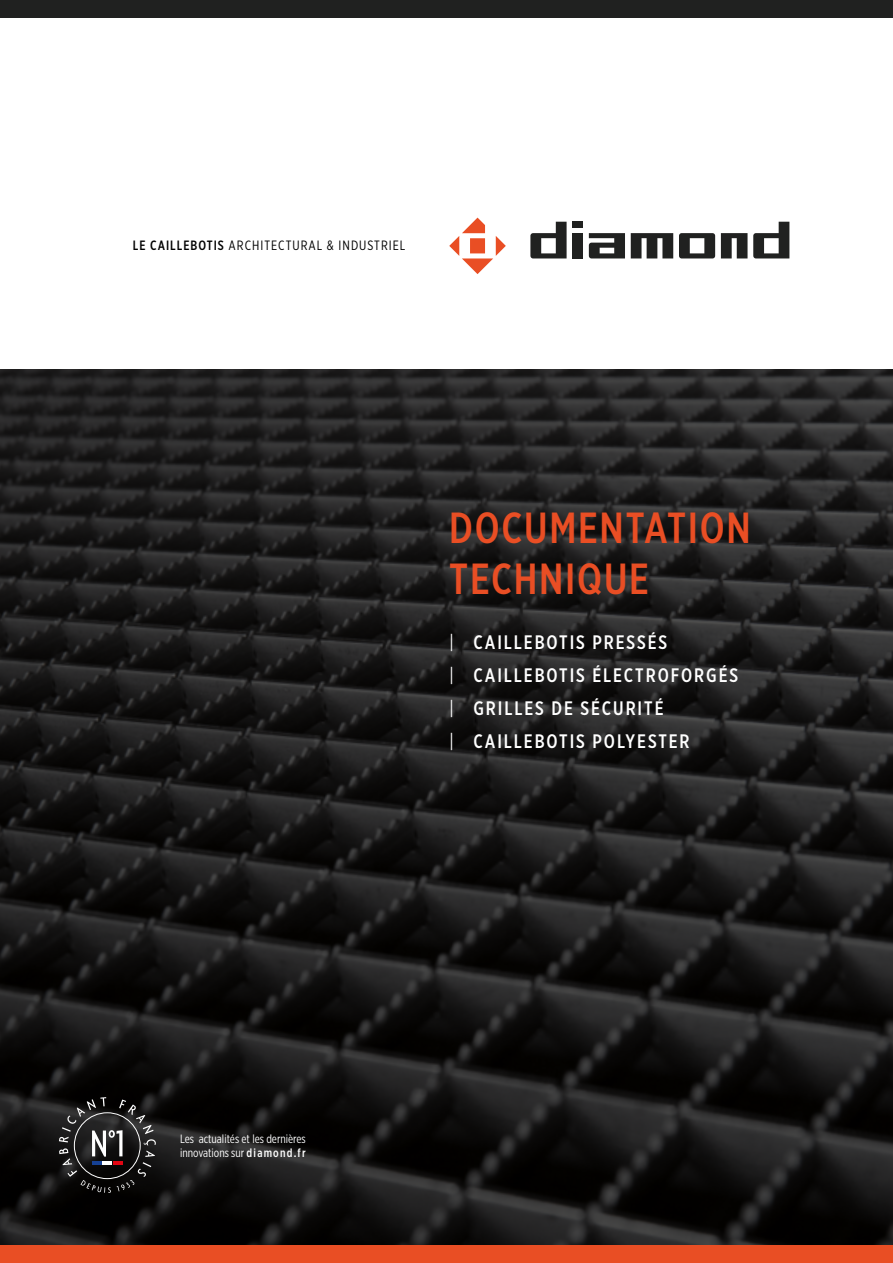
<style>
.page{position:relative;width:893px;height:1263px;background:#fff}
.page>*{position:absolute;margin:0;border:0;box-sizing:border-box;transform-origin:0 0}
.t1{font:500 43.5px "Gotham X Narrow";letter-spacing:.04em;color:#e94e24}
.t2{font:500 19.5px "Gotham X Narrow";letter-spacing:.1em;color:#fff}
.t3{font:13.5px "Gotham X Narrow";letter-spacing:.075em;color:#000}
.t4{font:12px "Gotham X Narrow";color:#fff}
.s1{font-weight:500}
.s2{font-weight:400}
</style>
<div class="page">
<div style="left:0;top:0;width:893px;height:17px;background:#202120"></div>
<img style="left:0;top:370px;width:893px;height:876px">
<svg style="left:753px;top:222px;width:36px;height:36px"></svg>
<svg style="left:589px;top:233px;width:36px;height:25px"></svg>
<svg style="left:530px;top:222px;width:37px;height:36px"></svg>
<svg style="left:631px;top:233px;width:42px;height:25px"></svg>
<svg style="left:721px;top:233px;width:26px;height:25px"></svg>
<svg style="left:679px;top:233px;width:36px;height:25px"></svg>
<div style="left:572px;top:233px;width:11px;height:25px;background:#202120"></div>
<div style="left:572px;top:222px;width:11px;height:6px;background:#202120"></div>
<svg style="left:449px;top:218px;width:57px;height:56px"></svg>
<svg style="left:59px;top:1097px;width:97px;height:96px;background:#2f2d2e"></svg>
<div style="left:0;top:1246px;width:893px;height:17px;background:#e94e24"></div>
<p class="t3" style="left:133px;top:237px;width:274px"><span class="s1">LE CAILLEBOTIS</span> ARCHITECTURAL &amp; INDUSTRIEL</p>
<p class="t1" style="left:449px;top:501px;width:303px">DOCUMENTATION</p>
<p class="t1" style="left:449px;top:552px;width:201px">TECHNIQUE</p>
<p class="t2" style="left:449px;top:630px;width:219px"><span class="s2">|</span> CAILLEBOTIS PRESSÉS</p>
<p class="t2" style="left:449px;top:663px;width:290px"><span class="s2">|</span> CAILLEBOTIS ÉLECTROFORGÉS</p>
<p class="t2" style="left:449px;top:696px;width:216px"><span class="s2">|</span> GRILLES DE SÉCURITÉ</p>
<p class="t2" style="left:449px;top:729px;width:242px"><span class="s2">|</span> CAILLEBOTIS POLYESTER</p>
<p class="t4" style="left:180px;top:1131px;width:127px">Les actualités et les dernières</p>
<p class="t4" style="left:180px;top:1146px;width:127px">innovations sur <span class="s1">diamond.fr</span></p>
</div>
